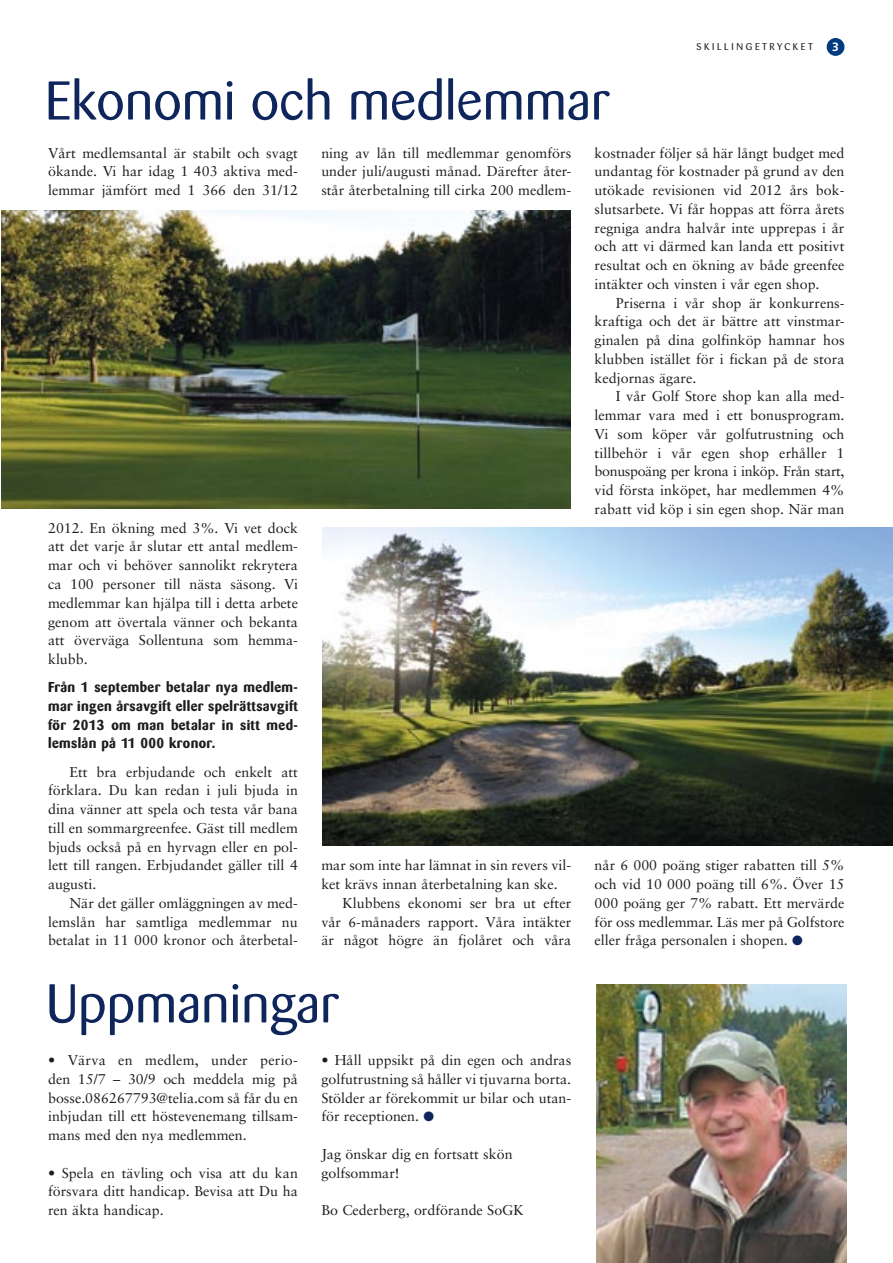
<style>
.page{position:relative;width:893px;height:1263px;background:#fff}
.page>*{position:absolute;margin:0;border:0;box-sizing:border-box;transform-origin:0 0}
.t1{font:54px "Barmeno";letter-spacing:.005em;color:#0f265c}
.t2{font:14.25px/18.8px "Sabon";color:#1d1d1b;text-align:justify}
.t3{font:700 14.25px/18.8px "Barmeno";letter-spacing:.025em;color:#1d1d1b;text-align:justify}
.t4{font:700 12px "Frutiger";color:#fff}
.t5{font:9.75px "Barmeno";letter-spacing:.27em;color:#1d1d1b}
.s1{color:#0f265c}
</style>
<div class="page">
<div style="left:827px;top:38px;width:17px;height:18px;background:#023b7e;border-radius:50%"></div>
<img style="left:597px;top:985px;width:249px;height:278px">
<img style="left:2px;top:211px;width:568px;height:298px">
<img style="left:323px;top:527px;width:570px;height:318px">
<p class="t1" style="left:45px;top:70px;width:565px">Ekonomi och medlemmar</p>
<p class="t5" style="left:696px;top:41px;width:118px">SKILLINGETRYCKET</p>
<p class="t4" style="left:832px;top:40px;width:8px">3</p>
<p class="t2" style="left:48px;top:143px;width:251px">Vårt medlemsantal är stabilt och svagt ökande. Vi har idag 1 403 aktiva med&shy;lemmar jämfört med 1 366 den 31/12</p>
<p class="t2" style="left:321px;top:143px;width:251px">ning av lån till medlemmar genomförs under juli/augusti månad. Därefter åter&shy;står återbetalning till cirka 200 medlem-</p>
<p class="t2" style="left:48px;top:518px;width:251px">2012. En ökning med 3%. Vi vet dock att det varje år slutar ett antal medlem&shy;mar och vi behöver sannolikt rekrytera ca 100 personer till nästa säsong. Vi medlemmar kan hjälpa till i detta arbete genom att övertala vänner och bekanta att överväga Sollentuna som hemma&shy;klubb.</p>
<p class="t3" style="left:48px;top:678px;width:251px">Från 1 september betalar nya medlem&shy;mar ingen årsavgift eller spelrättsavgift för 2013 om man betalar in sitt med&shy;lemslån på 11 000 kronor.</p>
<p class="t2" style="left:48px;top:762px;width:251px;text-indent:21px">Ett bra erbjudande och enkelt att förklara. Du kan redan i juli bjuda in dina vänner att spela och testa vår bana till en sommargreenfee. Gäst till medlem bjuds också på en hyrvagn eller en pol&shy;lett till rangen. Erbjudandet gäller till 4 augusti.</p>
<p class="t2" style="left:48px;top:893px;width:251px;text-indent:21px">När det gäller omläggningen av med&shy;lemslån har samtliga medlemmar nu betalat in 11 000 kronor och återbetal-</p>
<p class="t2" style="left:321px;top:856px;width:251px">mar som inte har lämnat in sin revers vil&shy;ket krävs innan återbetalning kan ske.</p>
<p class="t2" style="left:321px;top:893px;width:251px;text-indent:21px">Klubbens ekonomi ser bra ut efter vår 6-månaders rapport. Våra intäkter är något högre än fjolåret och våra</p>
<p class="t1" style="left:46px;top:972px;width:293px">Uppmaningar</p>
<p class="t2" style="left:48px;top:1051px;width:251px">• Värva en medlem, under perio&shy;den 15/7 – 30/9 och meddela mig på bosse.086267793@telia.com så får du en inbjudan till ett höstevenemang tillsam&shy;mans med den nya medlemmen.</p>
<p class="t2" style="left:48px;top:1163px;width:251px">• Spela en tävling och visa att du kan försvara ditt handicap. Bevisa att Du ha ren äkta handicap.</p>
<p class="t2" style="left:321px;top:1051px;width:251px">• Håll uppsikt på din egen och andras golfutrustning så håller vi tjuvarna borta.<br>Stölder ar förekommit ur bilar och utan&shy;för receptionen. <span class="s1">●</span></p>
<p class="t2" style="left:321px;top:1144px;width:193px">Jag önskar dig en fortsatt skön</p>
<p class="t2" style="left:321px;top:1163px;width:80px">golfsommar!</p>
<p class="t2" style="left:321px;top:1201px;width:204px">Bo Cederberg, ordförande SoGK</p>
<p class="t2" style="left:595px;top:143px;width:251px">kostnader följer så här långt budget med undantag för kostnader på grund av den utökade revisionen vid 2012 års bok&shy;slutsarbete. Vi får hoppas att förra årets regniga andra halvår inte upprepas i år och att vi därmed kan landa ett positivt resultat och en ökning av både greenfee intäkter och vinsten i vår egen shop.</p>
<p class="t2" style="left:595px;top:293px;width:251px;text-indent:21px">Priserna i vår shop är konkurrens&shy;kraftiga och det är bättre att vinstmar&shy;ginalen på dina golfinköp hamnar hos klubben istället för i fickan på de stora kedjornas ägare.</p>
<p class="t2" style="left:595px;top:387px;width:251px;text-indent:21px">I vår Golf Store shop kan alla med&shy;lemmar vara med i ett bonusprogram.<br>Vi som köper vår golfutrustning och tillbehör i vår egen shop erhåller 1 bonuspoäng per krona i inköp. Från start, vid första inköpet, har medlemmen 4% rabatt vid köp i sin egen shop. När man</p>
<p class="t2" style="left:595px;top:856px;width:251px">når 6 000 poäng stiger rabatten till 5% och vid 10 000 poäng till 6%. Över 15<br>000 poäng ger 7% rabatt. Ett mervärde för oss medlemmar. Läs mer på Golfstore eller fråga personalen i shopen. <span class="s1">●</span></p>
</div>
